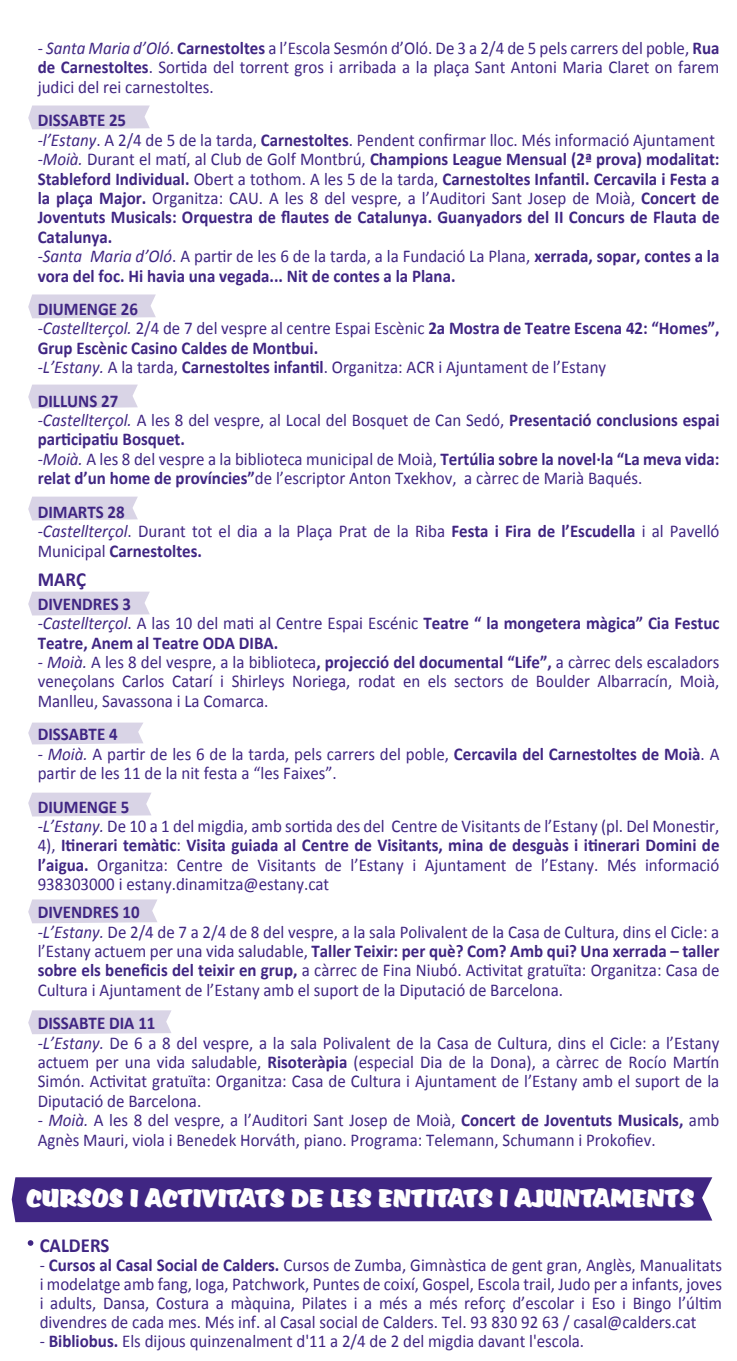
<style>
.page{position:relative;width:737px;height:1361px;background:#fff}
.page>*{position:absolute;margin:0;border:0;box-sizing:border-box;transform-origin:0 0}
.t1{font:28px "Albert";color:#fff;scale:.9 1}
.t2{font:700 20px "Calibri";color:#402683;scale:.94 1}
.t3{font:18px/19.4px "Calibri";color:#402683;scale:.94 1}
.t4{font:700 18px/19.4px "Calibri";color:#402683;scale:.94 1}
.s1{font-style:italic}
.s2{font-weight:700}
.s3{font-weight:400;font-style:italic}
.s4{font-weight:400}
</style>
<div class="page">
<svg style="left:28px;top:496px;width:110px;height:24px;background:#dbd7e7"></svg>
<svg style="left:28px;top:1010px;width:143px;height:24px;background:#dbd6e7"></svg>
<svg style="left:28px;top:722px;width:115px;height:22px;background:#dbd7e7"></svg>
<svg style="left:28px;top:591px;width:122px;height:24px;background:#dbd7e7"></svg>
<svg style="left:28px;top:899px;width:129px;height:24px;background:#dbd6e7"></svg>
<svg style="left:28px;top:105px;width:122px;height:24px;background:#dbd6e7"></svg>
<svg style="left:28px;top:384px;width:110px;height:24px;background:#dbd7e7"></svg>
<svg style="left:28px;top:792px;width:123px;height:24px;background:#dbd6e7"></svg>
<svg style="left:28px;top:294px;width:128px;height:24px;background:#dbd6e7"></svg>
<div style="left:12px;top:1177px;width:700px;height:45px;background:#402683"></div>
<svg style="left:28px;top:1240px;width:5px;height:5px"></svg>
<p class="t3" style="left:38px;top:38px;width:727px;text-align:justify"><span class="s1">- Santa Maria d’Oló</span>. <span class="s2">Carnestoltes</span> a l’Escola Sesmón d’Oló. De 3 a 2/4 de 5 pels carrers del poble, <span class="s2">Rua de Carnestoltes</span>. Sortida del torrent gros i arribada a la plaça Sant Antoni Maria Claret on farem judici del rei carnestoltes.</p>
<p class="t4" style="left:38px;top:111px;width:727px">DISSABTE 25<br><span class="s3">-l’Estany</span><span class="s4">. A 2/4 de 5 de la tarda,</span> Carnestoltes<span class="s4">. Pendent confirmar lloc. Més informació Ajuntament </span><span class="s3">-Moià.</span> <span class="s4">Durant el matí, al Club de Golf Montbrú,</span> Champions League Mensual (2ª prova) modalitat:<br>Stableford Individual. <span class="s4">Obert a tothom. A les 5 de la tarda,</span> Carnestoltes Infantil. Cercavila i Festa a la plaça Major. <span class="s4">Organitza: CAU. A les 8 del vespre, a l’Auditori Sant Josep de Moià,</span> Concert de Joventuts Musicals: Orquestra de flautes de Catalunya. Guanyadors del II Concurs de Flauta de Catalunya.<br><span class="s3">-Santa Maria d’Oló</span><span class="s4">. A partir de les 6 de la tarda, a la Fundació La Plana,</span> xerrada, sopar, contes a la vora del foc. Hi havia una vegada... Nit de contes a la Plana.</p>
<p class="t4" style="left:38px;top:299px;width:727px">DIUMENGE 26<br><span class="s3">-Castellterçol.</span> <span class="s4">2/4 de 7 del vespre al centre Espai Escènic</span> 2a Mostra de Teatre Escena 42: “Homes”, Grup Escènic Casino Caldes de Montbui.<br><span class="s3">-L’Estany.</span> <span class="s4">A la tarda,</span> Carnestoltes infantil<span class="s4">. Organitza: ACR i Ajuntament de l’Estany</span></p>
<p class="t3" style="left:38px;top:391px;width:727px"><span class="s2">DILLUNS 27<br></span><span class="s1">-Castellterçol.</span> A les 8 del vespre, al Local del Bosquet de Can Sedó, <span class="s2">Presentació conclusions espai participatiu Bosquet.<br></span><span class="s1">-Moià.</span> A les 8 del vespre a la biblioteca municipal de Moià, <span class="s2">Tertúlia sobre la novel·la “La meva vida: relat d’un home de províncies”</span>de l’escriptor Anton Txekhov, a càrrec de Marià Baqués.</p>
<p class="t3" style="left:38px;top:502px;width:727px"><span class="s2">DIMARTS 28<br></span><span class="s1">-Castellterçol</span>. Durant tot el dia a la Plaça Prat de la Riba <span class="s2">Festa i Fira de l’Escudella</span> i al Pavelló<br>Municipal <span class="s2">Carnestoltes.</span></p>
<p class="t2" style="left:38px;top:566px;width:53px">MARÇ</p>
<p class="t4" style="left:38px;top:594px;width:727px">DIVENDRES 3<br><span class="s3">-Castellterçol</span><span class="s4">. A las 10 del mati al Centre Espai Escénic</span> Teatre “ la mongetera màgica” Cia Festuc<br>Teatre, Anem al Teatre ODA DIBA.</p>
<p class="t3" style="left:38px;top:652px;width:727px;text-align:justify"><span class="s1">- Moià.</span> A les 8 del vespre, a la biblioteca<span class="s2">, projecció del documental “Life”,</span> a càrrec dels escaladors veneçolans Carlos Catarí i Shirleys Noriega, rodat en els sectors de Boulder Albarracín, Moià, Manlleu, Savassona i La Comarca.</p>
<p class="t4" style="left:38px;top:724px;width:87px">DISSABTE 4</p>
<p class="t3" style="left:38px;top:744px;width:727px"><span class="s1">- Moià.</span> A partir de les 6 de la tarda, pels carrers del poble, <span class="s2">Cercavila del Carnestoltes de Moià</span>. A partir de les 11 de la nit festa a “les Faixes”.</p>
<p class="t3" style="left:38px;top:797px;width:727px"><span class="s2">DIUMENGE 5<br></span><span class="s1">-L’Estany.</span> De 10 a 1 del migdia, amb sortida des del Centre de Visitants de l’Estany (pl. Del Monestir, 4), <span class="s2">Itinerari temàtic</span>: <span class="s2">Visita guiada al Centre de Visitants, mina de desguàs i itinerari Domini de l’aigua.</span> Organitza: Centre de Visitants de l’Estany i Ajuntament de l’Estany. Més informació 938303000 i estany.dinamitza@estany.cat</p>
<p class="t3" style="left:38px;top:902px;width:727px"><span class="s2">DIVENDRES 10<br></span><span class="s1">-L’Estany.</span> De 2/4 de 7 a 2/4 de 8 del vespre, a la sala Polivalent de la Casa de Cultura, dins el Cicle: a l’Estany actuem per una vida saludable, <span class="s2">Taller Teixir: per què? Com? Amb qui? Una xerrada – taller sobre els beneficis del teixir en grup,</span> a càrrec de Fina Niubó. Activitat gratuïta: Organitza: Casa de Cultura i Ajuntament de l’Estany amb el suport de la Diputació de Barcelona.</p>
<p class="t3" style="left:38px;top:1013px;width:727px"><span class="s2">DISSABTE DIA 11<br></span><span class="s1">-L’Estany.</span> De 6 a 8 del vespre, a la sala Polivalent de la Casa de Cultura, dins el Cicle: a l’Estany actuem per una vida saludable, <span class="s2">Risoteràpia</span> (especial Dia de la Dona), a càrrec de Rocío Martín Simón. Activitat gratuïta: Organitza: Casa de Cultura i Ajuntament de l’Estany amb el suport de la Diputació de Barcelona.</p>
<p class="t3" style="left:38px;top:1110px;width:727px"><span class="s1">- Moià.</span> A les 8 del vespre, a l’Auditori Sant Josep de Moià, <span class="s2">Concert de Joventuts Musicals,</span> amb<br>Agnès Mauri, viola i Benedek Horváth, piano. Programa: Telemann, Schumann i Prokofiev.</p>
<h1 class="t1" style="left:26px;top:1181px;width:744px">CURSOS I ACTIVITATS DE LES ENTITATS I AJUNTAMENTS</h1>
<p class="t2" style="left:40px;top:1232px;width:76px">CALDERS</p>
<p class="t3" style="left:40px;top:1255px;width:727px;text-align:justify">- <span class="s2">Cursos al Casal Social de Calders.</span> Cursos de Zumba, Gimnàstica de gent gran, Anglès, Manualitats i modelatge amb fang, Ioga, Patchwork, Puntes de coixí, Gospel, Escola trail, Judo per a infants, joves i adults, Dansa, Costura a màquina, Pilates i a més a més reforç d’escolar i Eso i Bingo l’últim divendres de cada mes. Més inf. al Casal social de Calders. Tel. 93 830 92 63 / casal@calders.cat</p>
<p class="t3" style="left:40px;top:1331px;width:581px">- <span class="s2">Bibliobus.</span> Els dijous quinzenalment d'11 a 2/4 de 2 del migdia davant l'escola.</p>
</div>
